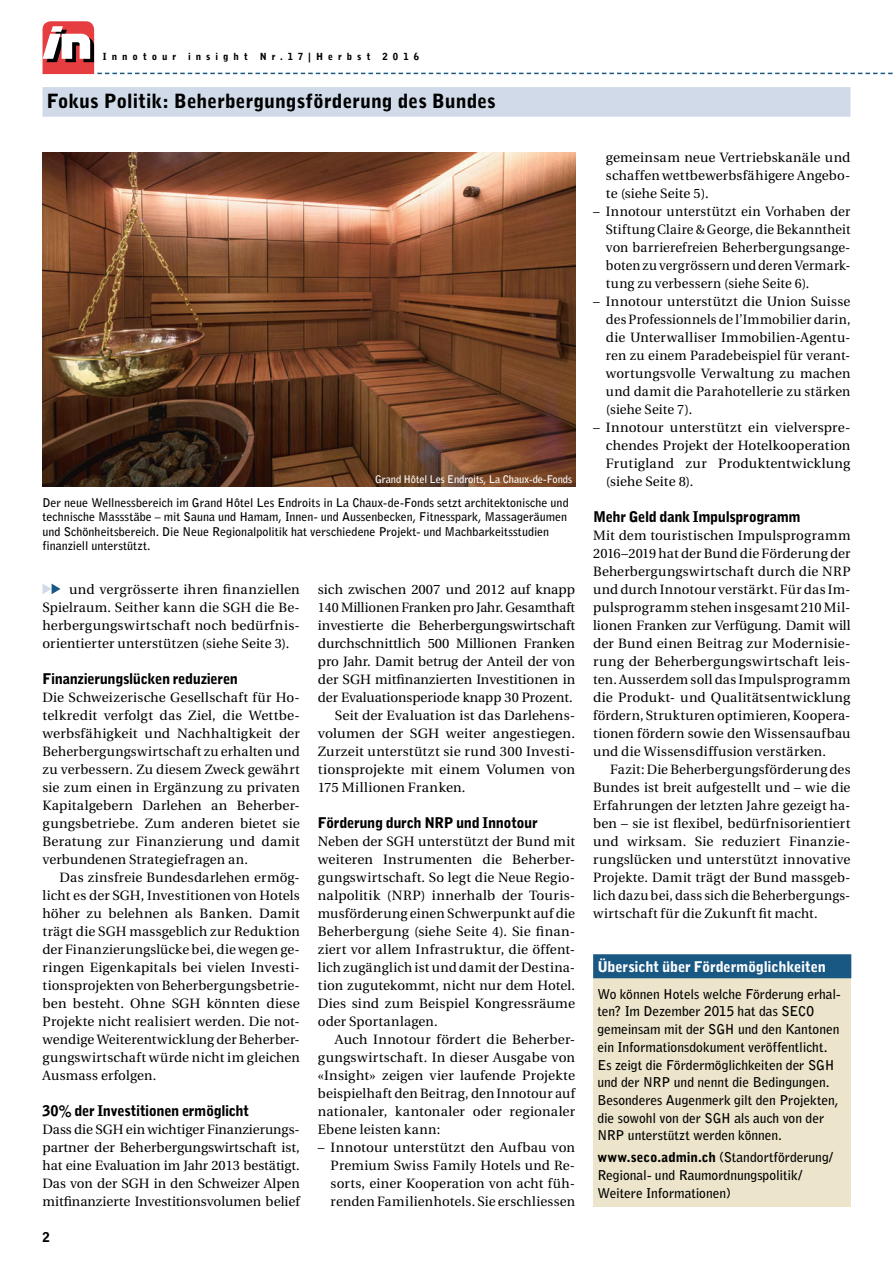
<style>
.page{position:relative;width:893px;height:1263px;background:#fff}
.page>*{position:absolute;margin:0;border:0;box-sizing:border-box;transform-origin:0 0}
.t1{font:900 19.5px "Bell Gothic Std";color:#000}
.t2{font:900 14.7px "Bell Gothic Std";letter-spacing:-.03em;color:#000}
.t3{font:900 14.7px "Bell Gothic Std";letter-spacing:-.02em;color:#fff}
.t4{font:13.5px/18px "Utopia";letter-spacing:.005em;color:#000;text-align:justify}
.t5{font:700 13.5px/17.7px "Bell Gothic Std";letter-spacing:-.005em;color:#000}
.t6{font:13.5px "Utopia";letter-spacing:.005em;color:#000;scale:1.04 1}
.t7{font:900 13.5px "Bell Gothic Std";color:#000}
.t8{font:700 12px/14.4px "Bell Gothic Std";color:#000}
.t9{font:700 10.5px "Bell Gothic Std";letter-spacing:-.015em;color:#fff}
.t10{font:900 9.75px "Bell Gothic Std";letter-spacing:.51em;color:#000}
.s1{font-weight:900}
</style>
<div class="page">
<svg style="left:43px;top:21px;width:850px;height:53px"></svg>
<div style="left:43px;top:87px;width:807px;height:30px;background:#d1dae8"></div>
<svg style="left:43px;top:584px;width:18px;height:10px"></svg>
<div style="left:593px;top:957px;width:257px;height:249px;background:#ece4cb"></div>
<div style="left:593px;top:954px;width:258px;height:24px;background:#1a5884"></div>
<img style="left:43px;top:152px;width:532px;height:334px">
<p class="t10" style="left:103px;top:51px;width:318px">Innotour insight Nr.17|Herbst 2016</p>
<h1 class="t1" style="left:47px;top:90px;width:451px">Fokus Politik: Beherbergungsförderung des Bundes</h1>
<p class="t9" style="left:375px;top:473px;width:199px">Grand Hôtel Les Endroits, La Chaux-de-Fonds</p>
<p class="t8" style="left:43px;top:495px;width:528px">Der neue Wellnessbereich im Grand Hôtel Les Endroits in La Chaux-de-Fonds setzt architektonische und technische Massstäbe – mit Sauna und Hamam, Innen- und Aussenbecken, Fitnesspark, Massageräumen und Schönheitsbereich. Die Neue Regionalpolitik hat verschiedene Projekt- und Machbarkeitsstudien finanziell unterstützt.</p>
<p class="t4" style="left:43px;top:581px;width:259px;text-align:left;text-indent:26px">und vergrösserte ihren finanziellen Spielraum. Seither kann die SGH die Be&shy;herbergungswirtschaft noch bedürfnis&shy;orientierter unterstützen (siehe Seite 3).</p>
<p class="t2" style="left:43px;top:670px;width:197px">Finanzierungslücken reduzieren</p>
<p class="t4" style="left:43px;top:689px;width:259px">Die Schweizerische Gesellschaft für Ho&shy;telkredit verfolgt das Ziel, die Wettbe&shy;werbsfähigkeit und Nachhaltigkeit der Beherbergungswirtschaft zu erhalten und zu verbessern. Zu diesem Zweck gewährt sie zum einen in Ergänzung zu privaten Kapitalgebern Darlehen an Beherber&shy;gungsbetriebe. Zum anderen bietet sie Beratung zur Finanzierung und damit verbundenen Strategiefragen an.</p>
<p class="t4" style="left:43px;top:869px;width:259px;text-align:left;text-indent:17px">Das zinsfreie Bundesdarlehen ermög&shy;licht es der SGH, Investitionen von Hotels höher zu belehnen als Banken. Damit trägt die SGH massgeblich zur Reduktion der Finanzierungslücke bei, die wegen ge&shy;ringen Eigenkapitals bei vielen Investi&shy;tionsprojekten von Beherbergungsbetrie&shy;ben besteht. Ohne SGH könnten diese Projekte nicht realisiert werden. Die not&shy;wendige Weiterentwicklung der Beherber&shy;gungswirtschaft würde nicht im gleichen Ausmass erfolgen.</p>
<p class="t2" style="left:43px;top:1102px;width:208px">30% der Investitionen ermöglicht</p>
<p class="t4" style="left:43px;top:1121px;width:259px">Dass die SGH ein wichtiger Finanzierungs&shy;partner der Beherbergungswirtschaft ist, hat eine Evaluation im Jahr 2013 bestätigt.<br>Das von der SGH in den Schweizer Alpen mitfinanzierte Investitionsvolumen belief</p>
<p class="t7" style="left:43px;top:1229px;width:9px">2</p>
<p class="t4" style="left:318px;top:581px;width:259px">sich zwischen 2007 und 2012 auf knapp</p>
<p class="t4" style="left:318px;top:599px;width:259px">140 Millionen Franken pro Jahr. Gesamthaft</p>
<p class="t4" style="left:318px;top:617px;width:259px">investierte die Beherbergungswirtschaft</p>
<p class="t4" style="left:318px;top:635px;width:259px">durchschnittlich 500 Millionen Franken</p>
<p class="t4" style="left:318px;top:653px;width:259px">pro Jahr. Damit betrug der Anteil der von</p>
<p class="t4" style="left:318px;top:671px;width:259px">der SGH mitfinanzierten Investitionen in</p>
<p class="t4" style="left:318px;top:689px;width:256px">der Evaluationsperiode knapp 30 Prozent.</p>
<p class="t4" style="left:335px;top:707px;width:242px">Seit der Evaluation ist das Darlehens-</p>
<p class="t6" style="left:318px;top:726px;width:249px">volumen der SGH weiter angestiegen.</p>
<p class="t4" style="left:318px;top:743px;width:259px">Zurzeit unterstützt sie rund 300 Investi-</p>
<p class="t6" style="left:318px;top:762px;width:249px">tionsprojekte mit einem Volumen von</p>
<p class="t4" style="left:318px;top:779px;width:149px">175 Millionen Franken.</p>
<p class="t2" style="left:318px;top:814px;width:221px">Förderung durch NRP und Innotour</p>
<p class="t4" style="left:318px;top:833px;width:259px">Neben der SGH unterstützt der Bund mit weiteren Instrumenten die Beherber&shy;gungswirtschaft. So legt die Neue Regio&shy;nalpolitik (NRP) innerhalb der Touris&shy;musförderung einen Schwerpunkt auf die Beherbergung (siehe Seite 4). Sie finan&shy;ziert vor allem Infrastruktur, die öffent&shy;lich zugänglich ist und damit der Destina&shy;tion zugutekommt, nicht nur dem Hotel.<br>Dies sind zum Beispiel Kongressräume oder Sportanlagen.</p>
<p class="t4" style="left:318px;top:1031px;width:259px;text-indent:17px">Auch Innotour fördert die Beherber&shy;gungswirtschaft. In dieser Ausgabe von «Insight» zeigen vier laufende Projekte beispielhaft den Beitrag, den Innotour auf nationaler, kantonaler oder regionaler Ebene leisten kann:</p>
<p class="t4" style="left:331px;top:1139px;width:246px;text-indent:-13px">– Innotour unterstützt den Aufbau von Premium Swiss Family Hotels und Re&shy;sorts, einer Kooperation von acht füh&shy;renden Familienhotels. Sie erschliessen</p>
<p class="t4" style="left:606px;top:149px;width:246px">gemeinsam neue Vertriebskanäle und schaffen wettbewerbsfähigere Angebo&shy;te (siehe Seite 5).</p>
<p class="t4" style="left:606px;top:203px;width:246px;text-indent:-13px">– Innotour unterstützt ein Vorhaben der Stiftung Claire &amp; George, die Bekanntheit von barrierefreien Beherbergungsange&shy;boten zu vergrössern und deren Vermark&shy;tung zu verbessern (siehe Seite 6).</p>
<p class="t4" style="left:606px;top:293px;width:246px;text-indent:-13px">– Innotour unterstützt die Union Suisse des Professionnels de l’Immobilier darin, die Unterwalliser Immobilien-Agentu&shy;ren zu einem Paradebeispiel für verant&shy;wortungsvolle Verwaltung zu machen und damit die Parahotellerie zu stärken (siehe Seite 7).</p>
<p class="t4" style="left:606px;top:419px;width:246px;text-indent:-13px">– Innotour unterstützt ein vielverspre&shy;chendes Projekt der Hotelkooperation Frutigland zur Produktentwicklung (siehe Seite 8).</p>
<p class="t2" style="left:593px;top:508px;width:209px">Mehr Geld dank Impulsprogramm</p>
<p class="t4" style="left:593px;top:527px;width:259px">Mit dem touristischen Impulsprogramm 2016–2019 hat der Bund die Förderung der Beherbergungswirtschaft durch die NRP und durch Innotour verstärkt. Für das Im&shy;pulsprogramm stehen insgesamt 210 Mil&shy;lionen Franken zur Verfügung. Damit will der Bund einen Beitrag zur Modernisie&shy;rung der Beherbergungswirtschaft leis&shy;ten. Ausserdem soll das Impulsprogramm die Produkt- und Qualitätsentwicklung fördern, Strukturen optimieren, Koopera&shy;tionen fördern sowie den Wissensaufbau und die Wissensdiffusion verstärken.</p>
<p class="t4" style="left:593px;top:761px;width:259px;text-indent:17px">Fazit: Die Beherbergungsförderung des Bundes ist breit aufgestellt und – wie die Erfahrungen der letzten Jahre gezeigt ha&shy;ben – sie ist flexibel, bedürfnisorientiert und wirksam. Sie reduziert Finanzie&shy;rungslücken und unterstützt innovative Projekte. Damit trägt der Bund massgeb&shy;lich dazu bei, dass sich die Beherbergungs&shy;wirtschaft für die Zukunft fit macht.</p>
<p class="t3" style="left:597px;top:958px;width:230px">Übersicht über Fördermöglichkeiten</p>
<p class="t5" style="left:597px;top:985px;width:245px">Wo können Hotels welche Förderung erhal&shy;ten? Im Dezember 2015 hat das SECO gemeinsam mit der SGH und den Kantonen ein Informationsdokument veröffentlicht.<br>Es zeigt die Fördermöglichkeiten der SGH und der NRP und nennt die Bedingungen.<br>Besonderes Augenmerk gilt den Projekten, die sowohl von der SGH als auch von der NRP unterstützt werden können.</p>
<p class="t5" style="left:597px;top:1149px;width:237px"><span class="s1">www.seco.admin.ch</span> (Standortförderung/<br>Regional- und Raumordnungspolitik/<br>Weitere Informationen)</p>
</div>
